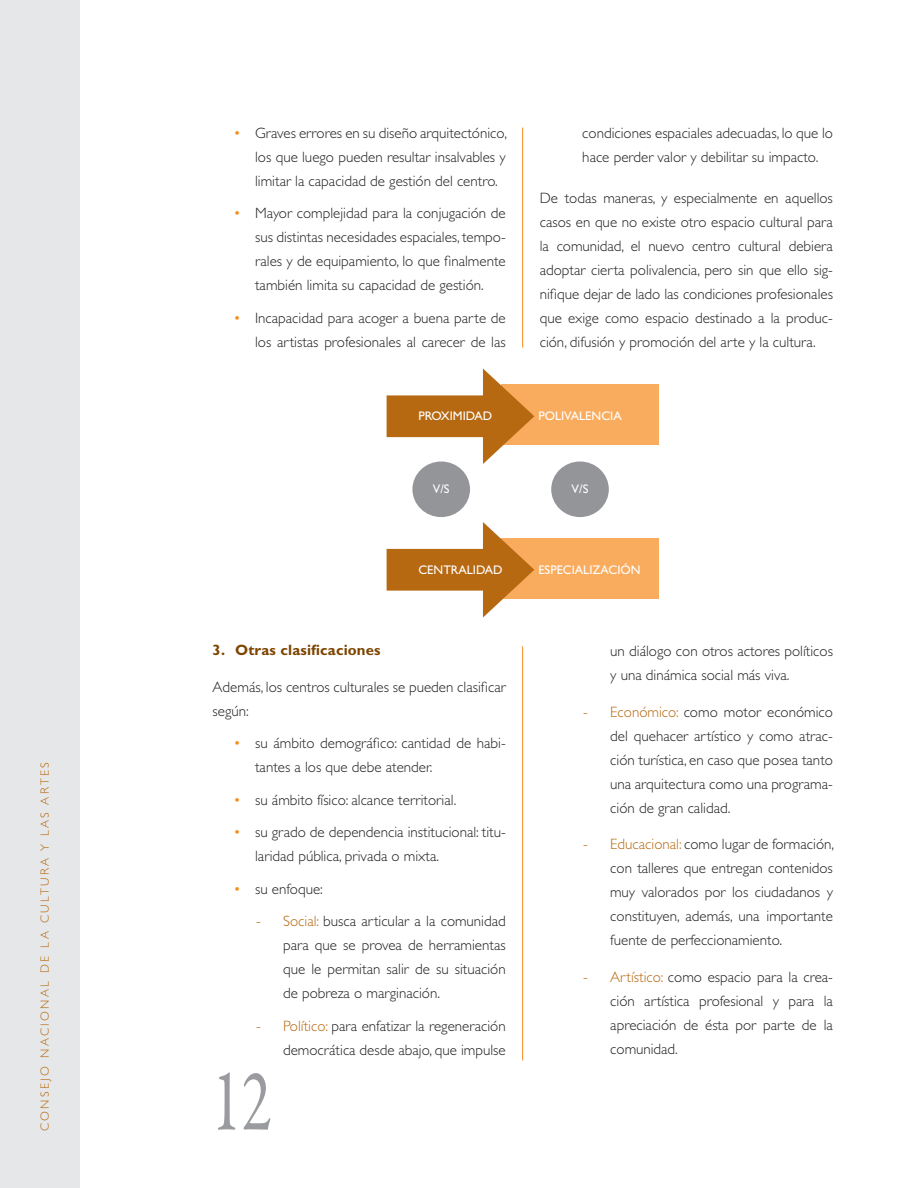
<style>
.page{position:relative;width:918px;height:1188px;background:#fff}
.page>*{position:absolute;margin:0;border:0;box-sizing:border-box;transform-origin:0 0}
.t1{font:89.1px "Garamond Premr Pro";color:#999b9e;scale:.7 1}
.t2{font:300 15px/24px "Gill Sans Std";color:#231f20;text-align:justify}
.t3{font:700 15px "Gill Sans Std";color:#7d4500}
.t4{font:12.45px "Gill Sans Std";color:#fff}
.t5{font:300 12px "Gill Sans Std";letter-spacing:.2em;color:#b76911}
.s1{color:#f68e1e}
.s2{color:#b76911}
</style>
<div class="page">
<div style="left:0;top:0;width:80px;height:1188px;background:#e6e7e9"></div>
<hr style="left:522px;top:646px;width:1px;height:414px;background:#f68e1e">
<hr style="left:522px;top:128px;width:1px;height:220px;background:#f68e1e">
<div style="left:501px;top:384px;width:158px;height:61px;background:#faac5e"></div>
<div style="left:501px;top:538px;width:158px;height:60px;background:#faac5e"></div>
<div style="left:387px;top:395px;width:112px;height:42px;background:#b76911"></div>
<svg style="left:483px;top:369px;width:51px;height:95px"></svg>
<div style="left:387px;top:549px;width:112px;height:42px;background:#b76911"></div>
<svg style="left:483px;top:522px;width:51px;height:96px"></svg>
<div style="left:412px;top:462px;width:58px;height:55px;background:#939598;border-radius:50%"></div>
<div style="left:551px;top:462px;width:58px;height:55px;background:#939598;border-radius:50%"></div>
<p class="t5" style="left:38px;top:1131px;width:371px;rotate:-90deg">CONSEJO NACIONAL DE LA CULTURA Y LAS ARTES</p>
<p class="t2" style="left:255px;top:121px;width:253px;text-indent:-22px"><span class="s1">•</span> Graves errores en su diseño arquitectónico, los que luego pueden resultar insalvables y limitar la capacidad de gestión del centro.</p>
<p class="t2" style="left:255px;top:201px;width:252px;text-indent:-22px"><span class="s1">•</span> Mayor complejidad para la conjugación de sus distintas necesidades espaciales, tempo&shy;rales y de equipamiento, lo que finalmente también limita su capacidad de gestión.</p>
<p class="t2" style="left:234px;top:306px;width:274px;text-align:right"><span class="s1">•</span> Incapacidad para acoger a buena parte de los artistas profesionales al carecer de las</p>
<p class="t4" style="left:418px;top:409px;width:57px">PROXIMIDAD</p>
<p class="t2" style="left:582px;top:121px;width:252px">condiciones espaciales adecuadas, lo que lo hace perder valor y debilitar su impacto.</p>
<p class="t2" style="left:540px;top:186px;width:295px">De todas maneras, y especialmente en aquellos casos en que no existe otro espacio cultural para la comunidad, el nuevo centro cultural debiera adoptar cierta polivalencia, pero sin que ello sig&shy;nifique dejar de lado las condiciones profesionales que exige como espacio destinado a la produc&shy;ción, difusión y promoción del arte y la cultura.</p>
<p class="t4" style="left:538px;top:409px;width:85px">POLIVALENCIA</p>
<p class="t4" style="left:433px;top:482px;width:17px">V/S</p>
<p class="t4" style="left:572px;top:482px;width:17px">V/S</p>
<p class="t4" style="left:418px;top:562px;width:9px">CENTRAL</p>
<p class="t4" style="left:473px;top:562px;width:13px">IDAD</p>
<p class="t3" style="left:213px;top:641px;width:170px">3. Otras clasificaciones</p>
<p class="t2" style="left:213px;top:675px;width:295px">Además, los centros culturales se pueden clasificar según:</p>
<p class="t2" style="left:255px;top:731px;width:252px;text-indent:-22px"><span class="s1">•</span> su ámbito demográfico: cantidad de habi&shy;tantes a los que debe atender.</p>
<p class="t2" style="left:234px;top:788px;width:224px"><span class="s1">•</span> su ámbito físico: alcance territorial.</p>
<p class="t2" style="left:255px;top:820px;width:252px;text-indent:-22px"><span class="s1">•</span> su grado de dependencia institucional: titu&shy;laridad pública, privada o mixta.</p>
<p class="t2" style="left:234px;top:877px;width:91px"><span class="s1">•</span> su enfoque:</p>
<p class="t2" style="left:283px;top:909px;width:224px;text-indent:-27px"><span class="s2">- Social:</span> busca articular a la comunidad para que se provea de herramientas que le permitan salir de su situación de pobreza o marginación.</p>
<p class="t2" style="left:256px;top:1014px;width:251px;text-align:right"><span class="s2">- Político:</span> para enfatizar la regeneración democrática desde abajo, que impulse</p>
<h1 class="t1" style="left:211px;top:1048px;width:88px">12</h1>
<p class="t4" style="left:538px;top:562px;width:93px">ESPECIALIZAC IÓN</p>
<p class="t2" style="left:610px;top:639px;width:224px">un diálogo con otros actores políticos y una dinámica social más viva.</p>
<p class="t2" style="left:610px;top:700px;width:224px;text-indent:-27px"><span class="s2">- Económico:</span> como motor económico del quehacer artístico y como atrac&shy;ción turística, en caso que posea tanto una arquitectura como una programa&shy;ción de gran calidad.</p>
<p class="t2" style="left:610px;top:833px;width:225px;text-indent:-27px"><span class="s2">- Educacional:</span> como lugar de formación, con talleres que entregan contenidos muy valorados por los ciudadanos y constituyen, además, una importante fuente de perfeccionamiento.</p>
<p class="t2" style="left:610px;top:965px;width:224px;text-indent:-27px"><span class="s2">- Artístico:</span> como espacio para la crea&shy;ción artística profesional y para la apreciación de ésta por parte de la comunidad.</p>
</div>
